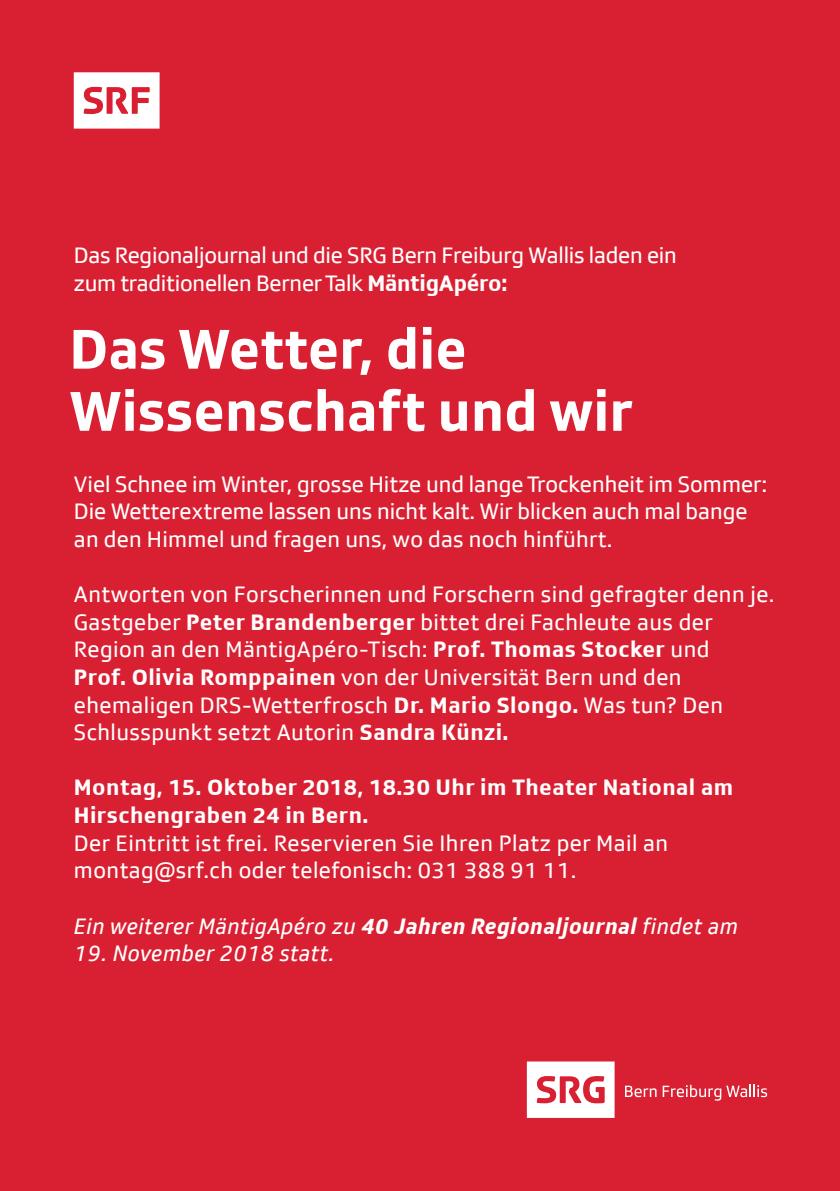
<style>
.page{position:relative;width:840px;height:1191px;background:#fff}
.page>*{position:absolute;margin:0;border:0;box-sizing:border-box;transform-origin:0 0}
.t1{font:700 57.6px/62px "SRGSSR Type";color:#fff}
.t2{font:23px/27.6px "SRGSSR Type";letter-spacing:.02em;color:#fff}
.t3{font:23px/27.6px "SRGSSR Type";color:#fff}
.t4{font:23px/27.6px "SRGSSR Type";letter-spacing:-.01em;color:#fff}
.t5{font:italic 23px "SRGSSR Type";letter-spacing:.02em;color:#fff}
.t6{font:700 23px/27.6px "SRGSSR Type";letter-spacing:.02em;color:#fff}
.s1{font-weight:700}
</style>
<div class="page">
<div style="left:0;top:0;width:839px;height:1191px;background:#d92032"></div>
<svg style="left:74px;top:72px;width:85px;height:57px"></svg>
<svg style="left:625px;top:1085px;width:31px;height:12px"></svg>
<svg style="left:662px;top:1084px;width:104px;height:16px"></svg>
<svg style="left:526px;top:1061px;width:88px;height:57px"></svg>
<p class="t4" style="left:74px;top:241px;width:604px">Das Regionaljournal und die SRG Bern Freiburg Wallis laden ein zum traditionellen Berner Talk <span class="s1">MäntigApéro:</span></p>
<h1 class="t1" style="left:69px;top:317px;width:564px">Das Wetter, die<br>Wissenschaft und wir</h1>
<p class="t3" style="left:74px;top:470px;width:694px">Viel Schnee im Winter, grosse Hitze und lange Trockenheit im Sommer:<br>Die Wetterextreme lassen uns nicht kalt. Wir blicken auch mal bange an den Himmel und fragen uns, wo das noch hinführt.</p>
<p class="t2" style="left:74px;top:580px;width:702px">Antworten von Forscherinnen und Forschern sind gefragter denn je.<br>Gastgeber <span class="s1">Peter Brandenberger</span> bittet drei Fachleute aus der Region an den MäntigApéro-Tisch: <span class="s1">Prof. Thomas Stocker</span> und<br><span class="s1">Prof. Olivia Romppainen</span> von der Universität Bern und den ehemaligen DRS-Wetterfrosch <span class="s1">Dr. Mario Slongo.</span> Was tun? Den Schlusspunkt setzt Autorin <span class="s1">Sandra Künzi.</span></p>
<p class="t6" style="left:74px;top:773px;width:660px">Montag, 15. Oktober 2018, 18.30 Uhr im Theater National am<br>Hirschengraben 24 in Bern.</p>
<p class="t2" style="left:74px;top:829px;width:595px">Der Eintritt ist frei. Reservieren Sie Ihren Platz per Mail an montag@srf.ch oder telefonisch: 031 388 91 11.</p>
<p class="t5" style="left:74px;top:912px;width:665px">Ein weiterer MäntigApéro zu <span class="s1">40 Jahren Regionaljournal</span> findet am</p>
<p class="t5" style="left:74px;top:940px;width:262px">19. November 2018 statt.</p>
</div>
